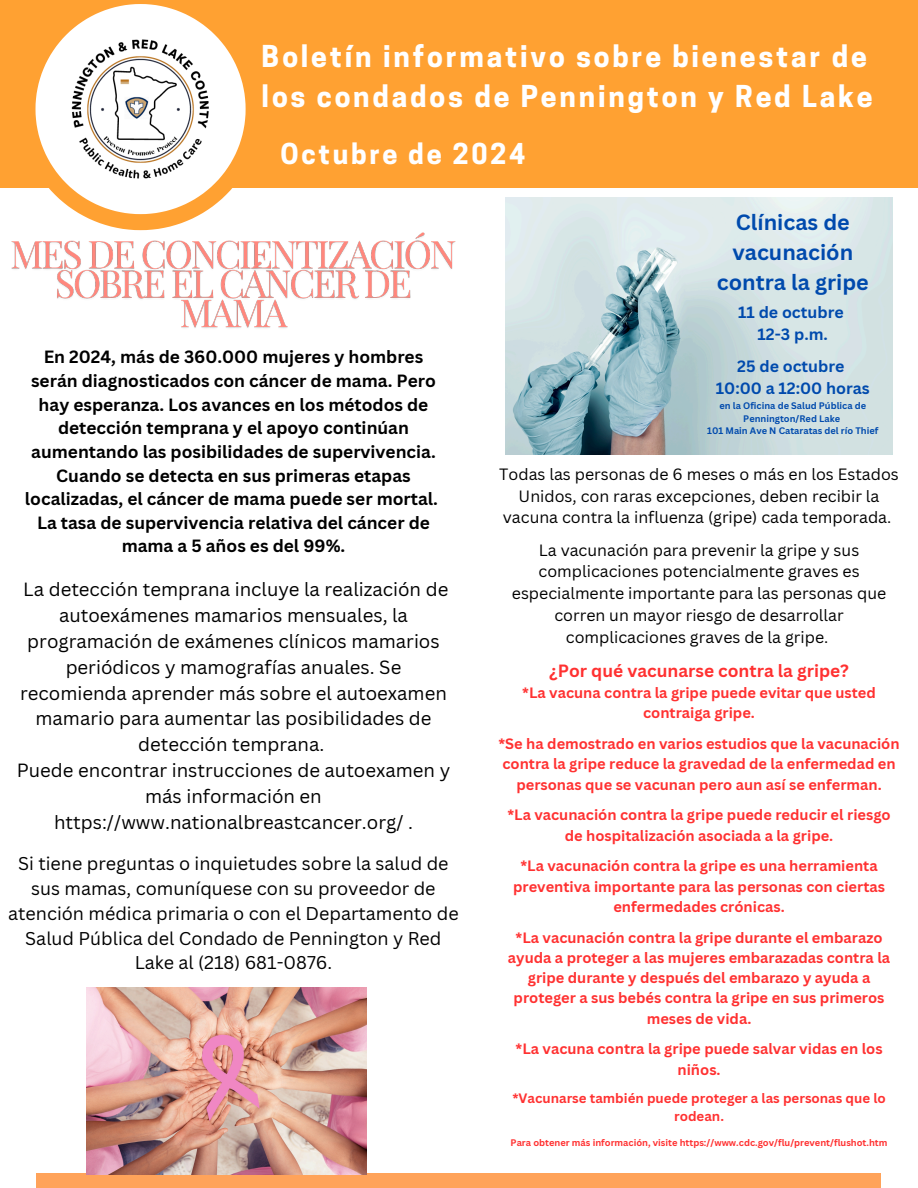
<style>
.page{position:relative;width:918px;height:1188px;background:#fff}
.page>*{position:absolute;margin:0;border:0;box-sizing:border-box;transform-origin:0 0}
.t1{font:700 28.35px/39.3px "Cooper Hewitt";letter-spacing:.1em;color:#fff}
.t2{font:700 27px "Cooper Hewitt";letter-spacing:.1em;color:#fff}
.t3{font:700 21.45px/29.8px "Canva Sans";color:#004aad;text-align:center}
.t4{font:18.6px/25.8px "Canva Sans";color:#000;text-align:center}
.t5{font:18px/24.8px "Canva Sans";color:#000;text-align:center}
.t6{font:700 17.25px/23.7px "Canva Sans";color:#000;text-align:center}
.t7{font:700 17.25px "Canva Sans";color:#ff3131}
.t8{font:15.9px/21.8px "Canva Sans";color:#000;text-align:center}
.t9{font:700 15.9px/22.2px "Canva Sans";color:#004aad;text-align:center}
.t10{font:700 14.55px/20.2px "Canva Sans";color:#ff3131;text-align:center}
.t11{font:700 13.35px/18px "Canva Sans";color:#ff3131;text-align:center}
.t12{font:700 9.3px/12.8px "Canva Sans";color:#004aad;text-align:center}
.t13{font:700 9.3px "Canva Sans";color:#ff3131}
</style>
<div class="page">
<div style="left:0;top:0;width:918px;height:188px;background:#ffa132"></div>
<svg style="left:35px;top:100px;width:166px;height:126px;fill:#ffa132"></svg>
<img style="left:36px;top:4px;width:210px;height:210px">
<div style="left:36px;top:1174px;width:845px;height:14px;background:#ffa35a"></div>
<img style="left:86px;top:987px;width:281px;height:187px">
<img style="left:506px;top:198px;width:386px;height:257px">
<img style="left:11px;top:226px;width:445px;height:102px">
<h2 class="t1" style="left:262px;top:40px;width:612px">Boletín informativo sobre bienestar de los condados de Pennington y Red Lake</h2>
<p class="t2" style="left:281px;top:144px;width:246px">Octubre de 2024</p>
<p class="t6" style="left:25px;top:345px;width:415px">En 2024, más de 360.000 mujeres y hombres serán diagnosticados con cáncer de mama. Pero hay esperanza. Los avances en los métodos de detección temprana y el apoyo continúan aumentando las posibilidades de supervivencia.<br>Cuando se detecta en sus primeras etapas localizadas, el cáncer de mama puede ser mortal.<br>La tasa de supervivencia relativa del cáncer de mama a 5 años es del 99%.</p>
<p class="t4" style="left:17px;top:576px;width:435px">La detección temprana incluye la realización de autoexámenes mamarios mensuales, la programación de exámenes clínicos mamarios periódicos y mamografías anuales. Se recomienda aprender más sobre el autoexamen mamario para aumentar las posibilidades de detección temprana.<br>Puede encontrar instrucciones de autoexamen y más información en https://www.nationalbreastcancer.org/ .</p>
<h5 class="t5" style="left:8px;top:851px;width:452px">Si tiene preguntas o inquietudes sobre la salud de sus mamas, comuníquese con su proveedor de atención médica primaria o con el Departamento de Salud Pública del Condado de Pennington y Red Lake al (218) 681-0876.</h5>
<p class="t3" style="left:717px;top:207px;width:153px">Clínicas de vacunación contra la gripe</p>
<h3 class="t9" style="left:738px;top:300px;width:107px">11 de octubre<br>12-3 p.m.</h3>
<h6 class="t9" style="left:737px;top:355px;width:109px">25 de octubre</h6>
<p class="t9" style="left:716px;top:377px;width:155px">10:00 a 12:00 horas</p>
<p class="t12" style="left:719px;top:399px;width:148px">en la Oficina de Salud Pública de<br>Pennington/Red Lake</p>
<p class="t12" style="left:707px;top:424px;width:173px">101 Main Ave N Cataratas del río Thief</p>
<p class="t8" style="left:499px;top:463px;width:401px">Todas las personas de 6 meses o más en los Estados<br>Unidos, con raras excepciones, deben recibir la vacuna contra la influenza (gripe) cada temporada.</p>
<h4 class="t8" style="left:512px;top:539px;width:376px">La vacunación para prevenir la gripe y sus complicaciones potencialmente graves es especialmente importante para las personas que corren un mayor riesgo de desarrollar complicaciones graves de la gripe.</h4>
<p class="t7" style="left:549px;top:659px;width:301px">¿Por qué vacunarse contra la gripe?</p>
<p class="t10" style="left:522px;top:682px;width:355px">*La vacuna contra la gripe puede evitar que usted contraiga gripe.</p>
<p class="t10" style="left:498px;top:733px;width:403px">*Se ha demostrado en varios estudios que la vacunación contra la gripe reduce la gravedad de la enfermedad en personas que se vacunan pero aun así se enferman.</p>
<h6 class="t10" style="left:507px;top:805px;width:385px">*La vacunación contra la gripe puede reducir el riesgo de hospitalización asociada a la gripe.</h6>
<h6 class="t10" style="left:513px;top:856px;width:373px">*La vacunación contra la gripe es una herramienta preventiva importante para las personas con ciertas enfermedades crónicas.</h6>
<h6 class="t10" style="left:508px;top:927px;width:384px">*La vacunación contra la gripe durante el embarazo ayuda a proteger a las mujeres embarazadas contra la gripe durante y después del embarazo y ayuda a proteger a sus bebés contra la gripe en sus primeros meses de vida.</h6>
<h6 class="t10" style="left:516px;top:1039px;width:369px">*La vacuna contra la gripe puede salvar vidas en los niños.</h6>
<h6 class="t11" style="left:512px;top:1089px;width:375px">*Vacunarse también puede proteger a las personas que lo rodean.</h6>
<h6 class="t13" style="left:511px;top:1136px;width:378px">Para obtener más información, visite https://www.cdc.gov/flu/prevent/flushot.htm</h6>
</div>
